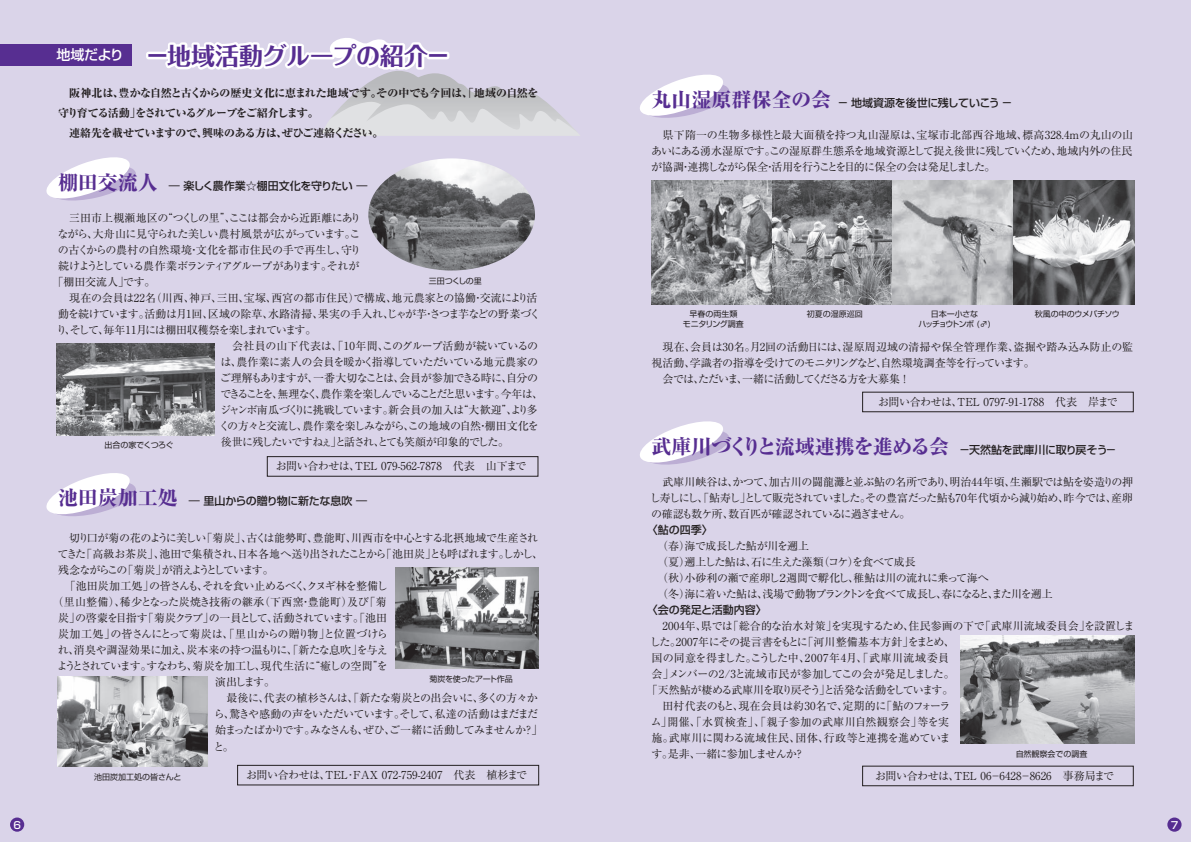
<style>
.page{position:relative;width:1191px;height:842px;background:#dad4e9}
.page>*{position:absolute;margin:0;border:0;box-sizing:border-box;transform-origin:0 0}
.t1{font:700 24px "Folk Pro";color:#572e91}
.t2{font:800 20px "Ryumin Pro";letter-spacing:-.055em;color:#572e91}
.t3{font:11px/16px "Ryumin Pro";letter-spacing:-.045em;color:#231f20;text-align:justify}
.t4{font:11px "Ryumin Pro";color:#231f20}
.t5{font:11px "Ryumin Pro";letter-spacing:-.095em;color:#231f20}
.t6{font:800 11px/20px "Ryumin Pro";letter-spacing:-.035em;color:#231f20}
.t7{font:500 11px "Shin Go Pro";letter-spacing:-.02em;color:#231f20}
.t8{font:11px "Ryumin Pro";letter-spacing:-.08em;color:#231f20}
.t9{font:11px "Ryumin Pro";letter-spacing:-.07em;color:#231f20}
.t10{font:11px "Ryumin Pro";letter-spacing:-.085em;color:#231f20}
.t11{font:11px "Ryumin Pro";letter-spacing:-.015em;color:#231f20}
.t12{font:11px "Ryumin Pro";letter-spacing:-.02em;color:#231f20}
.t13{font:11px "Ryumin Pro";letter-spacing:-.065em;color:#231f20}
.t14{font:11px "Ryumin Pro";letter-spacing:-.135em;color:#231f20}
.t15{font:11px "Ryumin Pro";letter-spacing:-.105em;color:#231f20}
.t16{font:11px "Ryumin Pro";letter-spacing:.015em;color:#231f20}
.t17{font:11px "Ryumin Pro";letter-spacing:.005em;color:#231f20}
.t18{font:11px "Ryumin Pro";letter-spacing:-.01em;color:#231f20}
.t19{font:11px "Ryumin Pro";letter-spacing:.025em;color:#231f20}
.t20{font:11px "Ryumin Pro";letter-spacing:-.025em;color:#231f20}
.t21{font:11px "Ryumin Pro";letter-spacing:-.09em;color:#231f20}
.t22{font:11px "Ryumin Pro";letter-spacing:.03em;color:#231f20}
.t23{font:11px "Ryumin Pro";letter-spacing:-.14em;color:#231f20}
.t24{font:500 11px "Shin Go Pro";color:#231f20}
.t25{font:500 10px "Shin Go Pr 6 N";color:#fff}
.t26{font:8px/10px "Shin Go Pro";letter-spacing:-.01em;color:#231f20;text-align:center}
.t27{font:8px "Shin Go Pro";letter-spacing:-.03em;color:#231f20}
.t28{font:8px/10px "Shin Go Pro";letter-spacing:-.065em;color:#231f20;text-align:center}
.t29{font:8px "Shin Go Pro";letter-spacing:-.04em;color:#231f20}
.s1{font-family:"Ryumin Pro";font-weight:800;font-size:20px;color:#572e91}
.s2{font-family:"Shin Go Pro";font-weight:500;font-size:11px;color:#231f20}
</style>
<div class="page">
<div style="left:10px;top:817px;width:14px;height:15px;background:#572e91;border-radius:50%"></div>
<div style="left:1167px;top:817px;width:14px;height:15px;background:#572e91;border-radius:50%"></div>
<svg style="left:46px;top:157px;width:90px;height:44px"></svg>
<svg style="left:640px;top:74px;width:90px;height:44px"></svg>
<svg style="left:640px;top:421px;width:90px;height:44px"></svg>
<svg style="left:46px;top:473px;width:90px;height:43px"></svg>
<img style="left:961px;top:636px;width:173px;height:108px">
<div style="left:0;top:44px;width:132px;height:22px;background:#572e91"></div>
<div style="left:146px;top:52px;width:23px;height:7px;border:5px solid #fff"></div>
<svg style="left:161px;top:38px;width:419px;height:98px"></svg>
<div style="left:426px;top:52px;width:23px;height:7px;border:5px solid #fff"></div>
<div style="left:267px;top:456px;width:271px;height:20px;border:1px solid #231f20"></div>
<div style="left:862px;top:392px;width:271px;height:20px;border:1px solid #231f20"></div>
<div style="left:862px;top:766px;width:271px;height:20px;border:1px solid #231f20"></div>
<div style="left:237px;top:765px;width:302px;height:20px;border:1px solid #231f20"></div>
<img style="left:56px;top:343px;width:158px;height:92px">
<img style="left:368px;top:158px;width:167px;height:113px">
<img style="left:396px;top:567px;width:143px;height:101px">
<img style="left:57px;top:677px;width:150px;height:89px">
<img style="left:651px;top:180px;width:483px;height:125px">
<h1 class="t1" style="left:56px;top:35px;width:395px"><sup>地域だより</sup> －地域活動グループの紹介－</h1>
<p class="t6" style="left:58px;top:82px;width:482px">　阪神北は、豊かな自然と古くからの歴史文化に恵まれた地域です。その中でも今回は、「地域の自然を守り育てる活動」をされているグループをご紹介します。<br>　連絡先を載せていますので、興味のある方は、ぜひご連絡ください。</p>
<p class="t7" style="left:58px;top:176px;width:311px"><span class="s1">棚田交流人</span>　― 楽しく農作業☆棚田文化を守りたい ―</p>
<p class="t20" style="left:58px;top:209px;width:305px">　三田市上槻瀬地区の“つくしの里”、ここは都会から近距離にあり</p>
<p class="t3" style="left:57px;top:225px;width:305px">ながら、大舟山に見守られた美しい農村風景が広がっています。こ</p>
<p class="t11" style="left:58px;top:241px;width:305px">の古くからの農村の自然環境・文化を都市住民の手で再生し､守り</p>
<p class="t21" style="left:58px;top:257px;width:303px">続けようとしている農作業ボランティアグループがあります。それが</p>
<p class="t3" style="left:58px;top:273px;width:99px">｢棚田交流人｣です。</p>
<p class="t4" style="left:58px;top:289px;width:481px">　現在の会員は22名（川西、神戸、三田、宝塚、西宮の都市住民）で構成、地元農家との協働・交流により活</p>
<p class="t3" style="left:58px;top:305px;width:483px">動を続けています。活動は月1回、区域の除草、水路清掃、果実の手入れ、じゃが芋・さつま芋などの野菜づく</p>
<p class="t5" style="left:56px;top:321px;width:262px">り、そして、毎年11月には棚田収穫祭を楽しまれています。</p>
<p class="t11" style="left:221px;top:337px;width:319px">　会社員の山下代表は、「10年間、このグループ活動が続いているの</p>
<p class="t3" style="left:220px;top:353px;width:319px">は、農作業に素人の会員を暖かく指導していただいている地元農家の</p>
<p class="t3" style="left:220px;top:369px;width:320px">ご理解もありますが、一番大切なことは、会員が参加できる時に、自分の</p>
<p class="t14" style="left:220px;top:385px;width:324px">できることを、無理なく、農作業を楽しんでいることだと思います。今年は、</p>
<p class="t9" style="left:220px;top:401px;width:319px">ジャンボ南瓜づくりに挑戦しています。新会員の加入は“大歓迎”、より多</p>
<p class="t10" style="left:219px;top:417px;width:322px">くの方々と交流し、農作業を楽しみながら、この地域の自然・棚田文化を</p>
<p class="t10" style="left:221px;top:433px;width:290px">後世に残したいですねぇ」と話され、とても笑顔が印象的でした。</p>
<p class="t29" style="left:429px;top:274px;width:55px">三田つくしの里</p>
<p class="t27" style="left:104px;top:438px;width:70px">出合の家でくつろぐ</p>
<p class="t4" style="left:276px;top:458px;width:252px">お問い合わせは、TEL 079-562-7878　代表　山下まで</p>
<p class="t7" style="left:58px;top:492px;width:310px"><span class="s1">池田炭加工処</span>　― 里山からの贈り物に新たな息吹 ―</p>
<p class="t3" style="left:58px;top:529px;width:481px">　切り口が菊の花のように美しい「菊炭」、古くは能勢町、豊能町、川西市を中心とする北摂地域で生産され</p>
<p class="t5" style="left:58px;top:546px;width:487px">てきた「高級お茶炭」、池田で集積され、日本各地へ送り出されたことから「池田炭」とも呼ばれます。しかし、</p>
<p class="t23" style="left:58px;top:562px;width:217px">残念ながらこの「菊炭」が消えようとしています。</p>
<p class="t8" style="left:58px;top:578px;width:331px">　「池田炭加工処」の皆さんも、それを食い止めるべく、クヌギ林を整備し</p>
<p class="t16" style="left:53px;top:594px;width:335px">（里山整備）、稀少となった炭焼き技術の継承（下西窯・豊能町）及び「菊</p>
<p class="t15" style="left:58px;top:610px;width:330px">炭」の啓蒙を目指す「菊炭クラブ」の一員として、活動されています。「池田</p>
<p class="t18" style="left:58px;top:626px;width:331px">炭加工処」の皆さんにとって菊炭は、「里山からの贈り物」と位置づけら</p>
<p class="t3" style="left:58px;top:642px;width:332px">れ、消臭や調湿効果に加え、炭本来の持つ温もりに、「新たな息吹」を与え</p>
<p class="t8" style="left:57px;top:658px;width:332px">ようとされています。すなわち、菊炭を加工し、現代生活に“癒しの空間”を</p>
<p class="t3" style="left:215px;top:674px;width:61px">演出します。</p>
<p class="t3" style="left:215px;top:690px;width:324px">　最後に、代表の植杉さんは、「新たな菊炭との出会いに、多くの方々か</p>
<p class="t13" style="left:214px;top:706px;width:326px">ら、驚きや感動の声をいただいています。そして、私達の活動はまだまだ</p>
<p class="t9" style="left:215px;top:722px;width:329px">始まったばかりです。みなさんも、ぜひ、ご一緒に活動してみませんか？」</p>
<p class="t3" style="left:213px;top:738px;width:22px">と。</p>
<p class="t4" style="left:246px;top:766px;width:282px">お問い合わせは、TEL･FAX 072-759-2407　代表　植杉まで</p>
<p class="t27" style="left:429px;top:673px;width:85px">菊炭を使ったアート作品</p>
<p class="t26" style="left:94px;top:771px;width:89px">池田炭加工処の皆さんと</p>
<p class="t7" style="left:651px;top:94px;width:362px"><span class="s1">丸山湿原群保全の会</span> － 地域資源を後世に残していこう －</p>
<p class="t3" style="left:651px;top:126px;width:483px">　県下隋一の生物多様性と最大面積を持つ丸山湿原は、宝塚市北部西谷地域、標高328.4ｍの丸山の山あいにある湧水湿原です。この湿原群生態系を地域資源として捉え後世に残していくため、地域内外の住民が協調・連携しながら保全・活用を行うことを目的に保全の会は発足しました。</p>
<p class="t26" style="left:683px;top:308px;width:62px">早春の両生類<br>モニタリング調査</p>
<p class="t26" style="left:807px;top:308px;width:57px">初夏の湿原巡回</p>
<p class="t28" style="left:918px;top:308px;width:74px">日本一小さな<br>ハッチョウトンボ (♂)</p>
<p class="t27" style="left:1035px;top:307px;width:86px">秋風の中のウメバチソウ</p>
<p class="t3" style="left:651px;top:338px;width:483px;text-align:left">　現在、会員は30名。月2回の活動日には、湿原周辺域の清掃や保全管理作業、盗掘や踏み込み防止の監視活動、学識者の指導を受けてのモニタリングなど、自然環境調査等を行っています。<br>　会では、ただいま、一緒に活動してくださる方を大募集 ！</p>
<p class="t4" style="left:878px;top:393px;width:241px">お問い合わせは、TEL 0797-91-1788　代表　岸まで</p>
<h2 class="t2" style="left:651px;top:431px;width:466px">武庫川づくりと流域連携を進める会<span class="s2">　－天然鮎を武庫川に取り戻そう－</span></h2>
<p class="t3" style="left:650px;top:473px;width:485px">　武庫川峡谷は、かつて、加古川の闘龍灘と並ぶ鮎の名所であり、明治44年頃、生瀬駅では鮎を姿造りの押し寿しにし、「鮎寿し」として販売されていました。その豊富だった鮎も70年代頃から減り始め、昨今では、産卵の確認も数ケ所、数百匹が確認されているに過ぎません。</p>
<p class="t7" style="left:647px;top:520px;width:67px">〈鮎の四季〉</p>
<p class="t3" style="left:657px;top:537px;width:397px;text-align:left">（春）海で成長した鮎が川を遡上<br>（夏）遡上した鮎は、石に生えた藻類（コケ）を食べて成長<br>（秋）小砂利の瀬で産卵し２週間で孵化し、稚鮎は川の流れに乗って海へ<br>（冬）海に着いた鮎は、浅場で動物プランクトンを食べて成長し、春になると、また川を遡上</p>
<p class="t24" style="left:647px;top:601px;width:121px">〈会の発足と活動内容〉</p>
<p class="t4" style="left:651px;top:617px;width:484px">　2004年、県では「総合的な治水対策」を実現するため、住民参画の下で「武庫川流域委員会」を設置しま</p>
<p class="t17" style="left:650px;top:633px;width:307px">した。2007年にその提言書をもとに「河川整備基本方針」をまとめ、</p>
<p class="t19" style="left:651px;top:649px;width:299px">国の同意を得ました。こうした中、2007年4月、「武庫川流域委員</p>
<p class="t3" style="left:651px;top:665px;width:305px">会」メンバーの2/3と流域市民が参加してこの会が発足しました。</p>
<p class="t5" style="left:647px;top:681px;width:308px">「天然鮎が棲める武庫川を取り戻そう」と活発な活動をしています。</p>
<p class="t12" style="left:651px;top:697px;width:300px">　田村代表のもと、現在会員は約30名で、定期的に「鮎のフォーラ</p>
<p class="t22" style="left:650px;top:713px;width:300px">ム」開催、「水質検査」、「親子参加の武庫川自然観察会」等を実</p>
<p class="t12" style="left:651px;top:729px;width:301px">施。武庫川に関わる流域住民、団体、行政等と連携を進めていま</p>
<p class="t13" style="left:651px;top:745px;width:163px">す。是非､一緒に参加しませんか？　</p>
<p class="t26" style="left:1015px;top:748px;width:73px">自然観察会での調査</p>
<p class="t4" style="left:875px;top:767px;width:241px">お問い合わせは、TEL 06－6428－8626　事務局まで</p>
<p class="t25" style="left:13px;top:816px;width:9px">6</p>
<p class="t25" style="left:1170px;top:816px;width:9px">7</p>
</div>
